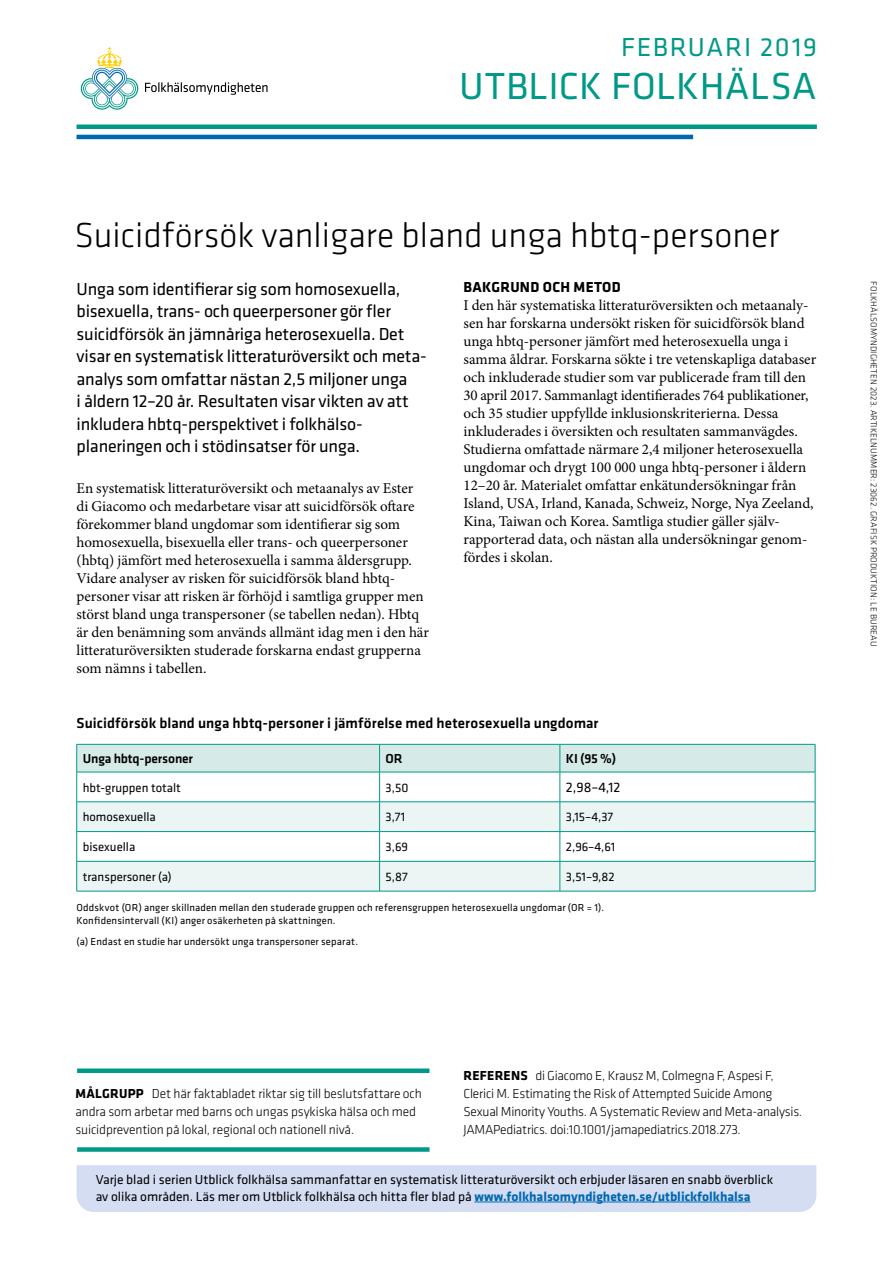
<style>
.page{position:relative;width:893px;height:1263px;background:#fff}
.page>*{position:absolute;margin:0;border:0;box-sizing:border-box;transform-origin:0 0}
.Rubrik_Header{font:39px "Klavika";letter-spacing:.01em;color:#009987}
.Rubrik_1_-_svart{font:300 36px "Klavika";color:#000}
.Datum_-_Header{font:27px "Klavika";letter-spacing:.06em;color:#009987}
.Ingress{font:18px/22.5px "Klavika";letter-spacing:-.01em;color:#000}
.Bröd_1{font:15px/18px "Minion Pro";color:#000}
.Rubrik_tabell{font:500 15px "Klavika";letter-spacing:.005em;color:#000}
.Rubrik_2{font:700 15px "Klavika";letter-spacing:.02em;color:#000}
.Tabell_Brödtext{font:14.25px "Klavika";color:#000}
.Faktabröd_med_rubbe{font:300 13.5px/18px "Klavika";letter-spacing:-.02em;color:#000}
.Sidfot_-_P{font:13.5px/16.5px "Klavika";color:#000}
.Tabell_-_Rubrik{font:500 13.5px "Klavika";letter-spacing:-.01em;color:#000}
.Tabell_Brödtext-2{font:12.75px "Klavika";color:#000}
.t1{font:10.5px/12.8px "Klavika";letter-spacing:.015em;color:#000}
.isbn{font:300 9px "Klavika";letter-spacing:.01em;color:#000}
.s1{font-weight:700}
.s2{font-weight:700;color:#0068b3}
</style>
<div class="page">
<hr style="left:77px;top:135px;width:616px;height:4px;background:#0068b3">
<div style="left:77px;top:124px;width:740px;height:5px;background:#009987"></div>
<svg style="left:145px;top:82px;width:123px;height:13px"></svg>
<svg style="left:81px;top:47px;width:57px;height:63px"></svg>
<svg style="left:77px;top:802px;width:738px;height:89px;fill:#ebf5f4"></svg>
<hr style="left:76px;top:772px;width:1px;height:30px;background:#009987">
<hr style="left:379px;top:772px;width:1px;height:30px;background:#009987">
<hr style="left:560px;top:772px;width:1px;height:30px;background:#009987">
<hr style="left:815px;top:772px;width:1px;height:30px;background:#009987">
<hr style="left:77px;top:801px;width:303px;height:1px;background:#009987">
<hr style="left:380px;top:801px;width:180px;height:1px;background:#009987">
<hr style="left:560px;top:801px;width:255px;height:1px;background:#009987">
<hr style="left:77px;top:831px;width:303px;height:1px;background:#009987">
<svg style="left:76px;top:802px;width:1px;height:59px"></svg>
<hr style="left:380px;top:831px;width:180px;height:1px;background:#009987">
<svg style="left:379px;top:802px;width:1px;height:59px"></svg>
<hr style="left:560px;top:831px;width:255px;height:1px;background:#009987">
<svg style="left:560px;top:802px;width:1px;height:59px"></svg>
<svg style="left:815px;top:802px;width:1px;height:59px"></svg>
<hr style="left:76px;top:861px;width:1px;height:30px;background:#009987">
<hr style="left:379px;top:861px;width:1px;height:30px;background:#009987">
<hr style="left:560px;top:861px;width:1px;height:30px;background:#009987">
<hr style="left:815px;top:861px;width:1px;height:30px;background:#009987">
<hr style="left:77px;top:861px;width:303px;height:1px;background:#009987">
<hr style="left:77px;top:891px;width:303px;height:1px;background:#009987">
<hr style="left:380px;top:861px;width:180px;height:1px;background:#009987">
<hr style="left:560px;top:861px;width:255px;height:1px;background:#009987">
<hr style="left:380px;top:891px;width:180px;height:1px;background:#009987">
<hr style="left:560px;top:891px;width:255px;height:1px;background:#009987">
<hr style="left:560px;top:772px;width:255px;height:1px;background:#009987">
<hr style="left:77px;top:772px;width:303px;height:1px;background:#009987">
<svg style="left:76px;top:744px;width:740px;height:28px;background:#cae6e3"></svg>
<hr style="left:380px;top:772px;width:180px;height:1px;background:#009987">
<div style="left:77px;top:1068px;width:352px;height:5px;background:#009987"></div>
<div style="left:77px;top:1147px;width:353px;height:5px;background:#009987"></div>
<div style="left:77px;top:1165px;width:739px;height:47px;background:#d4ddf2"></div>
<hr style="left:474px;top:1201px;width:276px;height:1px;background:#0068b3">
<p class="Datum_-_Header" style="left:621px;top:30px;width:197px">FEBRUARI 2019</p>
<h1 class="Rubrik_Header" style="left:459px;top:61px;width:359px">UTBLICK FOLKHÄLSA</h1>
<h1 class="Rubrik_1_-_svart" style="left:74px;top:213px;width:707px">Suicidförsök vanligare bland unga hbtq-personer</h1>
<p class="Ingress" style="left:77px;top:277px;width:352px">Unga som identifierar sig som homosexuella, bisexuella, trans- och queerpersoner gör fler suicidförsök än jämnåriga heterosexuella. Det visar en systematisk litteraturöversikt och meta&shy;analys som omfattar nästan 2,5 miljoner unga<br>i åldern 12–20 år. Resultaten visar vikten av att inkludera hbtq-perspektivet i folkhälso&shy;planeringen och i stödinsatser för unga.</p>
<p class="Bröd_1" style="left:77px;top:479px;width:354px">En systematisk litteraturöversikt och metaanalys av Ester di Giacomo och medarbetare visar att suicidförsök oftare förekommer bland ungdomar som identifierar sig som homosexuella, bisexuella eller trans- och queerpersoner (hbtq) jämfört med heterosexuella i samma åldersgrupp.<br>Vidare analyser av risken för suicidförsök bland hbtq&shy;personer visar att risken är förhöjd i samtliga grupper men störst bland unga transpersoner (se tabellen nedan). Hbtq är den benämning som används allmänt idag men i den här litteraturöversikten studerade forskarna endast grupperna som nämns i tabellen.</p>
<h2 class="Rubrik_2" style="left:463px;top:276px;width:159px">BAKGRUND OCH METOD</h2>
<p class="Bröd_1" style="left:463px;top:297px;width:354px">I den här systematiska litteraturöversikten och metaanaly&shy;sen har forskarna undersökt risken för suicidförsök bland unga hbtq-personer jämfört med heterosexuella unga i samma åldrar. Forskarna sökte i tre vetenskapliga databaser och inkluderade studier som var publicerade fram till den 30 april 2017. Sammanlagt identifierades 764 publikationer, och 35 studier uppfyllde inklusionskriterierna. Dessa inkluderades i översikten och resultaten sammanvägdes.<br>Studierna omfattade närmare 2,4 miljoner heterosexuella ungdomar och drygt 100 000 unga hbtq-personer i åldern 12–20 år. Materialet omfattar enkätundersökningar från Island, USA, Irland, Kanada, Schweiz, Norge, Nya Zeeland, Kina, Taiwan och Korea. Samtliga studier gäller själv&shy;rapporterad data, och nästan alla undersökningar genom&shy;fördes i skolan.</p>
<h3 class="Rubrik_tabell" style="left:77px;top:712px;width:523px">Suicidförsök bland unga hbtq-personer i jämförelse med heterosexuella ungdomar</h3>
<p class="Tabell_-_Rubrik" style="left:83px;top:750px;width:112px">Unga hbtq-personer</p>
<p class="Tabell_-_Rubrik" style="left:386px;top:750px;width:19px">OR</p>
<p class="Tabell_-_Rubrik" style="left:566px;top:750px;width:52px">KI (95 %)</p>
<p class="Tabell_Brödtext-2" style="left:83px;top:779px;width:100px">hbt-gruppen totalt</p>
<p class="Tabell_Brödtext-2" style="left:386px;top:779px;width:24px">3,50</p>
<p class="Tabell_Brödtext" style="left:566px;top:778px;width:56px">2,98–4,12</p>
<p class="Tabell_Brödtext-2" style="left:83px;top:809px;width:75px">homosexuella</p>
<p class="Tabell_Brödtext-2" style="left:386px;top:809px;width:21px">3,71</p>
<p class="Tabell_Brödtext-2" style="left:566px;top:809px;width:49px">3,15–4,37</p>
<p class="Tabell_Brödtext-2" style="left:83px;top:839px;width:54px">bisexuella</p>
<p class="Tabell_Brödtext-2" style="left:386px;top:839px;width:24px">3,69</p>
<p class="Tabell_Brödtext-2" style="left:566px;top:839px;width:51px">2,96–4,61</p>
<p class="Tabell_Brödtext-2" style="left:83px;top:868px;width:91px">transpersoner (a)</p>
<p class="Tabell_Brödtext-2" style="left:386px;top:868px;width:24px">5,87</p>
<p class="Tabell_Brödtext-2" style="left:566px;top:868px;width:50px">3,51–9,82</p>
<p class="t1" style="left:77px;top:901px;width:529px">Oddskvot (OR) anger skillnaden mellan den studerade gruppen och referensgruppen heterosexuella ungdomar (OR = 1).<br>Konfidensintervall (KI) anger osäkerheten på skattningen.</p>
<p class="t1" style="left:77px;top:935px;width:283px">(a) Endast en studie har undersökt unga transpersoner separat.</p>
<p class="Faktabröd_med_rubbe" style="left:463px;top:1066px;width:340px"><span class="s1">REFERENS</span> di Giacomo E, Krausz M, Colmegna F, Aspesi F, Clerici M. Estimating the Risk of Attempted Suicide Among Sexual Minority Youths. A Systematic Review and Meta-analysis.<br>JAMAPediatrics. doi:10.1001/jamapediatrics.2018.273.</p>
<p class="Sidfot_-_P" style="left:96px;top:1171px;width:679px">Varje blad i serien Utblick folkhälsa sammanfattar en systematisk litteraturöversikt och erbjuder läsaren en snabb överblick av olika områden. Läs mer om Utblick folkhälsa och hitta fler blad på <span class="s2">www.folkhalsomyndigheten.se/utblickfolkhalsa</span></p>
<p class="Faktabröd_med_rubbe" style="left:75px;top:1084px;width:348px"><span class="s1">MÅLGRUPP</span> Det här faktabladet riktar sig till beslutsfattare och andra som arbetar med barns och ungas psykiska hälsa och med suicidprevention på lokal, regional och nationell nivå.</p>
<p class="isbn" style="left:879px;top:281px;width:367px;rotate:90deg">FOLKHÄLSOMYNDIGHETEN 2023. ARTIKELNUMMER: 23062. GRAFISK PRODUKTION: LE BUREAU</p>
</div>
